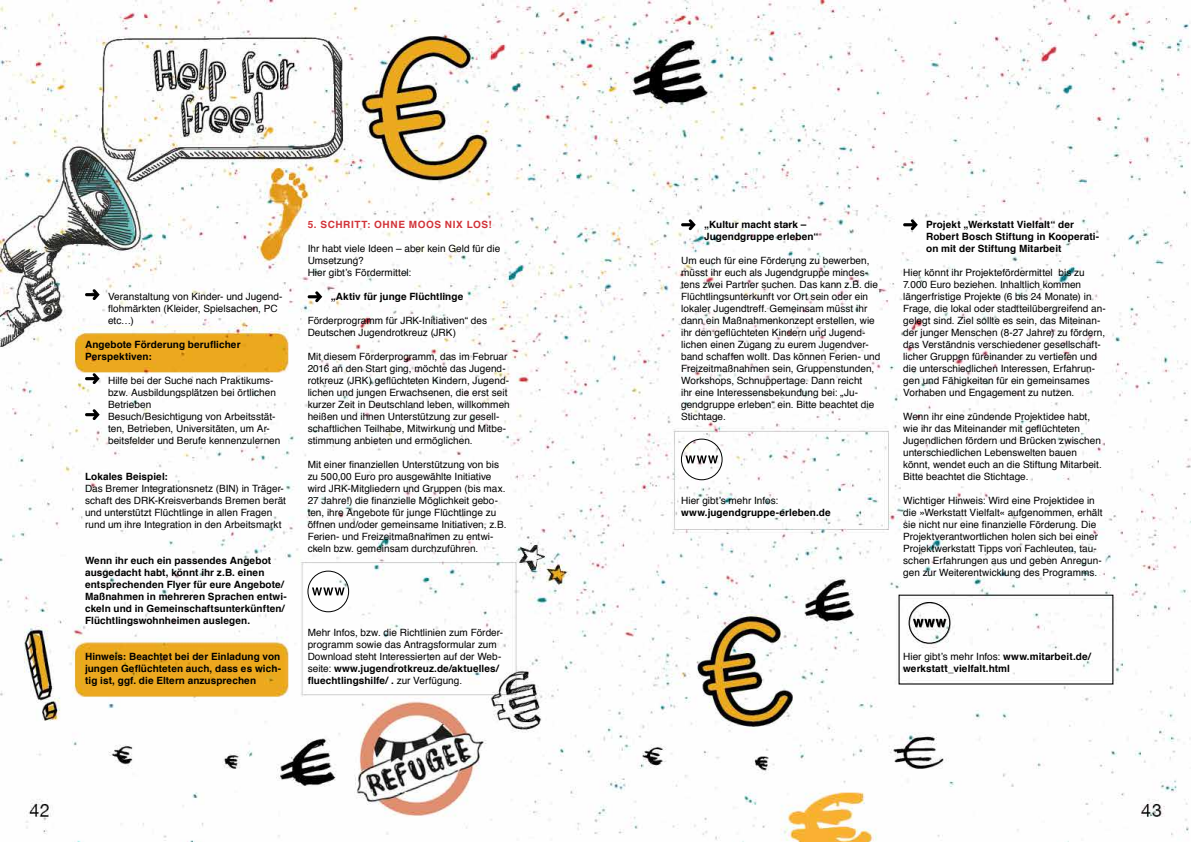
<style>
.page{position:relative;width:1191px;height:842px;background:#fff}
.page>*{position:absolute;margin:0;border:0;box-sizing:border-box;transform-origin:0 0}
.t1{font:10px/12px "Helvetica";letter-spacing:.005em;color:#000}
.t2{font:700 10px/12px "Helvetica";letter-spacing:.005em;color:#000}
.t3{font:700 10px "Helvetica";letter-spacing:.06em;color:#d13239}
.s1{font-weight:700}
.s2{font-weight:400}
</style>
<div class="page">
<img style="left:0;top:0;width:1191px;height:842px">
<svg style="left:903px;top:219px;width:14px;height:11px"></svg>
<svg style="left:681px;top:219px;width:14px;height:11px"></svg>
<div style="left:681px;top:439px;width:41px;height:41px;border:1px solid #000;border-radius:50%"></div>
<svg style="left:685px;top:455px;width:33px;height:8px"></svg>
<svg style="left:308px;top:291px;width:14px;height:11px"></svg>
<div style="left:308px;top:571px;width:41px;height:41px;border:1px solid #000;border-radius:50%"></div>
<svg style="left:312px;top:587px;width:33px;height:8px"></svg>
<svg style="left:85px;top:289px;width:15px;height:11px"></svg>
<svg style="left:85px;top:373px;width:15px;height:11px"></svg>
<svg style="left:85px;top:409px;width:15px;height:11px"></svg>
<div style="left:908px;top:602px;width:42px;height:41px;border:1px solid #000;border-radius:50%"></div>
<svg style="left:913px;top:619px;width:32px;height:8px"></svg>
<p class="t1" style="left:108px;top:291px;width:176px">Veranstaltung von Kinder- und Jugend&shy;flohmärkten (Kleider, Spielsachen, PC etc…)</p>
<p class="t2" style="left:85px;top:339px;width:157px">Angebote Förderung beruflicher<br>Perspektiven:</p>
<p class="t1" style="left:108px;top:375px;width:174px">Hilfe bei der Suche nach Praktikums&shy;bzw. Ausbildungsplätzen bei örtlichen Betrieben<br>Besuch/Besichtigung von Arbeitsstät&shy;ten, Betrieben, Universitäten, um Ar&shy;beitsfelder und Berufe kennenzulernen</p>
<p class="t2" style="left:85px;top:471px;width:84px">Lokales Beispiel:</p>
<p class="t1" style="left:85px;top:483px;width:202px">Das Bremer Integrationsnetz (BIN) in Träger&shy;schaft des DRK-Kreisverbands Bremen berät und unterstützt Flüchtlinge in allen Fragen rund um ihre Integration in den Arbeitsmarkt</p>
<p class="t2" style="left:85px;top:555px;width:203px">Wenn ihr euch ein passendes Angebot ausgedacht habt, könnt ihr z.B. einen entsprechenden Flyer für eure Angebote/ Maßnahmen in mehreren Sprachen entwi&shy;ckeln und in Gemeinschaftsunterkünften/ Flüchtlingswohnheimen auslegen.</p>
<p class="t2" style="left:85px;top:651px;width:197px;text-align:justify">Hinweis: Beachtet bei der Einladung von jungen Geflüchteten auch, dass es wich&shy;tig ist, ggf. die Eltern anzusprechen</p>
<p class="t3" style="left:308px;top:216px;width:186px">5. SCHRITT: OHNE MOOS NIX LOS!</p>
<p class="t1" style="left:308px;top:243px;width:194px">Ihr habt viele Ideen – aber kein Geld für die<br>Umsetzung?<br>Hier gibt’s Fördermittel:</p>
<p class="t2" style="left:331px;top:291px;width:134px">„Aktiv für junge Flüchtlinge</p>
<p class="t1" style="left:308px;top:315px;width:181px">Förderprogramm für JRK-Initiativen“ des<br>Deutschen Jugendrotkreuz (JRK)</p>
<p class="t1" style="left:308px;top:351px;width:204px">Mit diesem Förderprogramm, das im Februar 2016 an den Start ging, möchte das Jugend&shy;rotkreuz (JRK) geflüchteten Kindern, Jugend&shy;lichen und jungen Erwachsenen, die erst seit kurzer Zeit in Deutschland leben, willkommen heißen und ihnen Unterstützung zur gesell&shy;schaftlichen Teilhabe, Mitwirkung und Mitbe&shy;stimmung anbieten und ermöglichen.</p>
<p class="t1" style="left:308px;top:459px;width:200px">Mit einer finanziellen Unterstützung von bis zu 500,00 Euro pro ausgewählte Initiative wird JRK-Mitgliedern und Gruppen (bis max.<br>27 Jahre!) die finanzielle Möglichkeit gebo&shy;ten, ihre Angebote für junge Flüchtlinge zu öffnen und/oder gemeinsame Initiativen, z.B.<br>Ferien- und Freizeitmaßnahmen zu entwi&shy;ckeln bzw. gemeinsam durchzuführen.</p>
<p class="t1" style="left:308px;top:627px;width:197px">Mehr Infos, bzw. die Richtlinien zum Förder&shy;programm sowie das Antragsformular zum Download steht Interessierten auf der Web&shy;seite: <span class="s1">www.jugendrotkreuz.de/aktuelles/ fluechtlingshilfe/ .</span> zur Verfügung.</p>
<p class="t2" style="left:704px;top:219px;width:116px">„Kultur macht stark –<br>Jugendgruppe erleben“</p>
<p class="t1" style="left:681px;top:255px;width:201px">Um euch für eine Förderung zu bewerben, müsst ihr euch als Jugendgruppe mindes&shy;tens zwei Partner suchen. Das kann z.B. die Flüchtlingsunterkunft vor Ort sein oder ein lokaler Jugendtreff. Gemeinsam müsst ihr dann ein Maßnahmenkonzept erstellen, wie ihr den geflüchteten Kindern und Jugend&shy;lichen einen Zugang zu eurem Jugendver&shy;band schaffen wollt. Das können Ferien- und Freizeitmaßnahmen sein, Gruppenstunden, Workshops, Schnuppertage. Dann reicht<br>ihr eine Interessensbekundung bei: „Ju&shy;gendgruppe erleben“ ein. Bitte beachtet die Stichtage.</p>
<p class="t1" style="left:681px;top:495px;width:99px">Hier gibt’s mehr Infos:</p>
<p class="t2" style="left:681px;top:507px;width:151px">www.jugendgruppe-erleben.de</p>
<p class="t2" style="left:926px;top:219px;width:174px">Projekt „Werkstatt Vielfalt“ der<br>Robert Bosch Stiftung in Kooperati&shy;on mit der Stiftung Mitarbeit</p>
<p class="t1" style="left:903px;top:267px;width:204px">Hier könnt ihr Projektefördermittel bis zu 7.000 Euro beziehen. Inhaltlich kommen längerfristige Projekte (6 bis 24 Monate) in Frage, die lokal oder stadtteilübergreifend an&shy;gelegt sind. Ziel sollte es sein, das Miteinan&shy;der junger Menschen (8-27 Jahre) zu fördern, das Verständnis verschiedener gesellschaft&shy;licher Gruppen füreinander zu vertiefen und die unterschiedlichen Interessen, Erfahrun&shy;gen und Fähigkeiten für ein gemeinsames Vorhaben und Engagement zu nutzen.</p>
<p class="t1" style="left:903px;top:411px;width:200px">Wenn ihr eine zündende Projektidee habt, wie ihr das Miteinander mit geflüchteten Jugendlichen fördern und Brücken zwischen unterschiedlichen Lebenswelten bauen könnt, wendet euch an die Stiftung Mitarbeit.<br>Bitte beachtet die Stichtage.</p>
<p class="t1" style="left:903px;top:495px;width:201px">Wichtiger Hinweis: Wird eine Projektidee in die »Werkstatt Vielfalt« aufgenommen, erhält sie nicht nur eine finanzielle Förderung. Die Projektverantwortlichen holen sich bei einer Projektwerkstatt Tipps von Fachleuten, tau&shy;schen Erfahrungen aus und geben Anregun&shy;gen zur Weiterentwicklung des Programms.</p>
<p class="t2" style="left:903px;top:651px;width:189px"><span class="s2">Hier gibt’s mehr Infos:</span> www.mitarbeit.de/ werkstatt_vielfalt.html</p>
</div>
